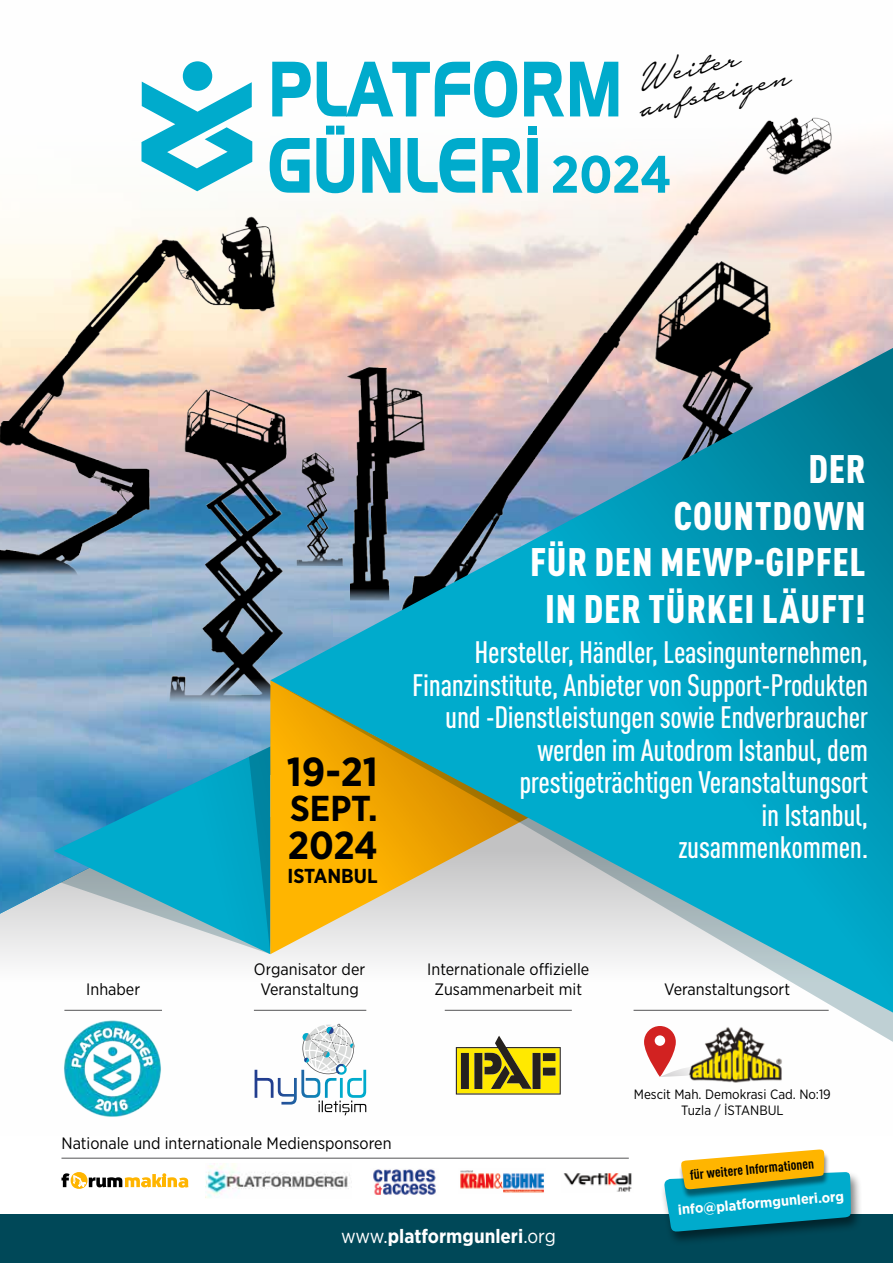
<style>
.page{position:relative;width:893px;height:1263px;background:#fff}
.page>*{position:absolute;margin:0;border:0;box-sizing:border-box;transform-origin:0 0}
.t1{font:700 52.35px "Gotham Narrow";color:#00abcc}
.t2{font:italic 300 41.55px "Notera 2 PERSONALUSEONLY";color:#000}
.t3{font:700 40.35px "Gotham Narrow";color:#000}
.t4{font:900 condensed 39.3px/46.7px "DIN Pro";letter-spacing:.02em;color:#fff;text-align:right}
.t5{font:700 39px "Gotham Narrow";color:#000}
.t6{font:700 36px "Gotham Narrow";color:#000}
.t7{font:500 condensed 30.6px/32.5px "DIN Pro";letter-spacing:-.01em;color:#fff;text-align:right}
.t8{font:700 20.25px "Gotham Narrow";color:#000}
.t9{font:700 19.5px "Gotham Narrow";color:#fff}
.t10{font:16.5px/19.8px "Gotham Narrow";color:#000;text-align:center}
.t11{font:700 14.25px "Gotham Narrow";color:#fff}
.t12{font:700 condensed 13.95px "DIN Pro";color:#000}
.t13{font:13.5px/16.2px "Gotham Narrow";color:#000;text-align:center}
.s1{font-weight:400}
</style>
<div class="page">
<img style="left:0;top:60px;width:893px;height:853px">
<img style="left:1px;top:60px;width:455px;height:540px">
<img style="left:157px;top:384px;width:113px;height:358px">
<img style="left:0;top:506px;width:152px;height:130px">
<img style="left:168px;top:613px;width:102px;height:129px">
<img style="left:389px;top:70px;width:462px;height:278px">
<svg style="left:270px;top:126px;width:268px;height:67px"></svg>
<svg style="left:272px;top:61px;width:346px;height:57px"></svg>
<div style="left:183px;top:61px;width:29px;height:30px;background:#00abcc;border-radius:50%"></div>
<svg style="left:141px;top:81px;width:111px;height:110px"></svg>
<div style="left:0;top:1214px;width:893px;height:49px;background:#004858"></div>
<div style="left:660px;top:1171px;width:202px;height:75px;background:#000;opacity:.5"></div>
<svg style="left:664px;top:1149px;width:187px;height:83px;background:#62a88b"></svg>
<hr style="left:61px;top:1158px;width:568px;height:1px;background:#555556">
<img style="left:206px;top:1163px;width:144px;height:35px">
<svg style="left:61px;top:1172px;width:128px;height:17px"></svg>
<img style="left:64px;top:1020px;width:97px;height:97px">
<svg style="left:255px;top:1049px;width:111px;height:66px"></svg>
<hr style="left:64px;top:1010px;width:98px;height:1px;background:#555556">
<hr style="left:254px;top:1010px;width:112px;height:1px;background:#555556">
<svg style="left:456px;top:1049px;width:105px;height:45px;background:#9e9015"></svg>
<img style="left:373px;top:1169px;width:63px;height:26px">
<img style="left:460px;top:1170px;width:84px;height:23px">
<img style="left:563px;top:1173px;width:69px;height:19px">
<svg style="left:644px;top:1026px;width:32px;height:51px"></svg>
<svg style="left:660px;top:1066px;width:19px;height:11px"></svg>
<img style="left:679px;top:1049px;width:103px;height:34px">
<svg style="left:54px;top:742px;width:216px;height:212px;background:#47adca"></svg>
<svg style="left:302px;top:1012px;width:591px;height:37px"></svg>
<svg style="left:270px;top:348px;width:623px;height:664px;background:#5ea8ac"></svg>
<img style="left:294px;top:506px;width:55px;height:102px">
<svg style="left:0;top:60px;width:1px;height:474px"></svg>
<h2 class="t2" style="left:633px;top:51px;width:104px;rotate:-12deg">Weiter</h2>
<h2 class="t2" style="left:633px;top:81px;width:156px;rotate:-12deg">aufsteigen</h2>
<h1 class="t1" style="left:551px;top:141px;width:122px">2024</h1>
<h3 class="t3" style="left:287px;top:746px;width:93px">19-21</h3>
<p class="t6" style="left:290px;top:785px;width:89px">SEPT.</p>
<p class="t5" style="left:288px;top:820px;width:92px">2024</p>
<p class="t8" style="left:287px;top:863px;width:92px">ISTANBUL</p>
<p class="t4" style="left:530px;top:442px;width:337px">DER<br>COUNTDOWN<br>FÜR DEN MEWP-GIPFEL<br>IN DER TÜRKEI LÄUFT!</p>
<p class="t7" style="left:412px;top:633px;width:458px">Hersteller, Händler, Leasingunternehmen, Finanzinstitute, Anbieter von Support-Produkten und -Dienstleistungen sowie Endverbraucher werden im Autodrom Istanbul, dem prestigeträchtigen Veranstaltungsort<br>in Istanbul,<br>zusammenkommen.</p>
<p class="t10" style="left:427px;top:959px;width:163px">Internationale offizielle</p>
<p class="t10" style="left:254px;top:959px;width:113px">Organisator der<br>Veranstaltung</p>
<p class="t10" style="left:86px;top:979px;width:55px">Inhaber</p>
<p class="t10" style="left:434px;top:978px;width:149px">Zusammenarbeit mit</p>
<p class="t10" style="left:61px;top:1133px;width:332px">Nationale und internationale Mediensponsoren</p>
<p class="t9" style="left:341px;top:1224px;width:216px"><span class="s1">www.</span>platformgunleri<span class="s1">.org</span></p>
<p class="t10" style="left:664px;top:979px;width:128px">Veranstaltungsort</p>
<p class="t13" style="left:634px;top:1086px;width:199px">Mescit Mah. Demokrasi Cad. No:19<br>Tuzla / İSTANBUL</p>
<p class="t12" style="left:689px;top:1164px;width:126px;rotate:-5deg">für weitere Informationen</p>
<p class="t11" style="left:677px;top:1201px;width:168px;rotate:-5deg">info@platformgunleri.org</p>
</div>
